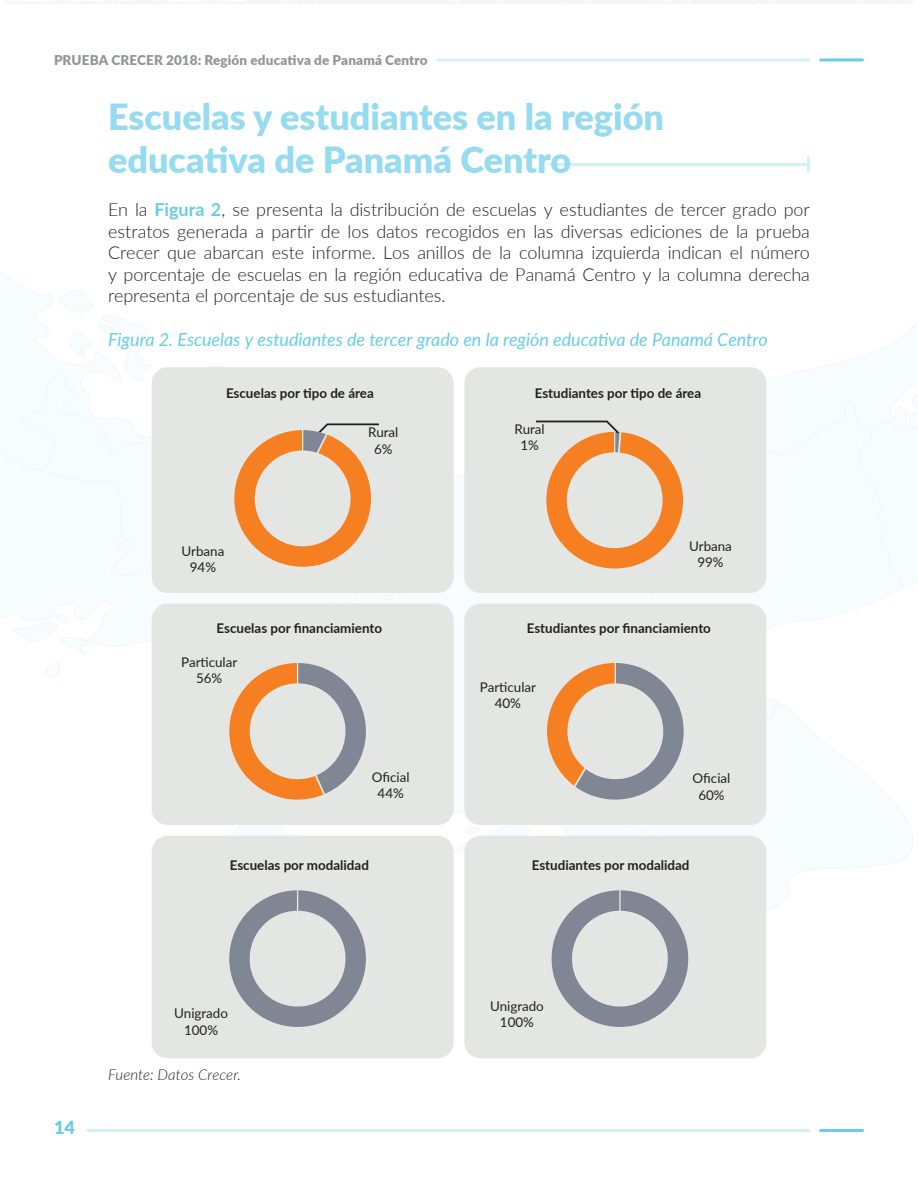
<style>
.page{position:relative;width:918px;height:1188px;background:#fff}
.page>*{position:absolute;margin:0;border:0;box-sizing:border-box;transform-origin:0 0}
.Títulos{font:900 36px/43.2px "Lato";color:#96dbf0}
.Cuerpos_de_texto_1_c{font:300 18px/21.6px "Lato";letter-spacing:-.005em;color:#231f20;text-align:justify}
.Figuras{font:italic 18px "Lato";letter-spacing:-.005em;color:#69cce9}
.t1{font:900 18px "Lato";color:#69cce9}
.Fuentes_Tablas_figur{font:italic 300 15px "Lato";letter-spacing:.005em;color:#231f20}
.t2{font:900 13.5px "Lato";letter-spacing:.01em;color:#939598}
.t3{font:700 13.35px "Lato";color:#231f20}
.t4{font:13.35px/16px "Lato";color:#231f20;text-align:center}
.s1{font-weight:700;color:#69cce9}
</style>
<div class="page">
<svg style="left:614px;top:401px;width:289px;height:229px"></svg>
<hr style="left:88px;top:1129px;width:720px;height:3px;background:#d2f0f8">
<hr style="left:438px;top:58px;width:370px;height:3px;background:#d2f0f8">
<hr style="left:821px;top:58px;width:41px;height:3px;background:#69cce9">
<hr style="left:821px;top:1129px;width:41px;height:3px;background:#69cce9">
<hr style="left:550px;top:163px;width:259px;height:3px;background:#d2f0f8">
<svg style="left:807px;top:158px;width:3px;height:13px"></svg>
<div style="left:464px;top:367px;width:302px;height:226px;background:#e4e6e4"></div>
<div style="left:152px;top:367px;width:302px;height:226px;background:#e4e6e4"></div>
<div style="left:152px;top:604px;width:302px;height:221px;background:#e4e6e4"></div>
<div style="left:152px;top:836px;width:302px;height:222px;background:#e4e6e4"></div>
<div style="left:464px;top:836px;width:302px;height:222px;background:#e4e6e4"></div>
<div style="left:464px;top:604px;width:302px;height:221px;background:#e4e6e4"></div>
<svg style="left:544px;top:890px;width:144px;height:144px;background:#c0c3c7"></svg>
<svg style="left:547px;top:663px;width:234px;height:174px;background:#dcd6d0"></svg>
<svg style="left:219px;top:594px;width:217px;height:440px;background:#dad7d3"></svg>
<svg style="left:231px;top:423px;width:150px;height:146px;background:#e6c2a2"></svg>
<svg style="left:534px;top:420px;width:152px;height:149px;background:#e7c3a3"></svg>
<p class="t2" style="left:54px;top:50px;width:375px">PRUEBA CRECER 2018: Región educativa de Panamá Centro</p>
<p class="Títulos" style="left:108px;top:93px;width:558px">Escuelas y estudiantes en la región educativa de Panamá Centro</p>
<p class="Cuerpos_de_texto_1_c" style="left:108px;top:198px;width:704px">En la <span class="s1">Figura 2</span>, se presenta la distribución de escuelas y estudiantes de tercer grado por estratos generada a partir de los datos recogidos en las diversas ediciones de la prueba Crecer que abarcan este informe. Los anillos de la columna izquierda indican el número y porcentaje de escuelas en la región educativa de Panamá Centro y la columna derecha representa el porcentaje de sus estudiantes.</p>
<p class="Figuras" style="left:108px;top:326px;width:661px">Figura 2. Escuelas y estudiantes de tercer grado en la región educativa de Panamá Centro</p>
<p class="t3" style="left:535px;top:383px;width:168px">Estudiantes por tipo de área</p>
<p class="t3" style="left:226px;top:383px;width:149px">Escuelas por tipo de área</p>
<p class="t4" style="left:368px;top:424px;width:32px">Rural<br>6%</p>
<p class="t4" style="left:515px;top:421px;width:32px">Rural<br>1%</p>
<p class="t4" style="left:182px;top:543px;width:44px">Urbana<br>94%</p>
<p class="t3" style="left:217px;top:618px;width:167px">Escuelas por financiamiento</p>
<p class="t4" style="left:181px;top:654px;width:58px">Particular<br>56%</p>
<p class="t4" style="left:372px;top:768px;width:39px">Oficial<br>44%</p>
<p class="t3" style="left:230px;top:855px;width:141px">Escuelas por modalidad</p>
<p class="t1" style="left:54px;top:1114px;width:22px">14</p>
<p class="t4" style="left:174px;top:1005px;width:55px">Unigrado<br>100%</p>
<p class="Fuentes_Tablas_figur" style="left:108px;top:1064px;width:134px">Fuente: Datos Crecer.</p>
<p class="t4" style="left:689px;top:538px;width:44px">Urbana<br>99%</p>
<p class="t3" style="left:527px;top:618px;width:186px">Estudiantes por financiamiento</p>
<p class="t4" style="left:480px;top:678px;width:58px">Particular<br>40%</p>
<p class="t4" style="left:693px;top:770px;width:39px">Oficial<br>60%</p>
<p class="t3" style="left:532px;top:855px;width:159px">Estudiantes por modalidad</p>
<p class="t4" style="left:490px;top:998px;width:55px">Unigrado<br>100%</p>
</div>
